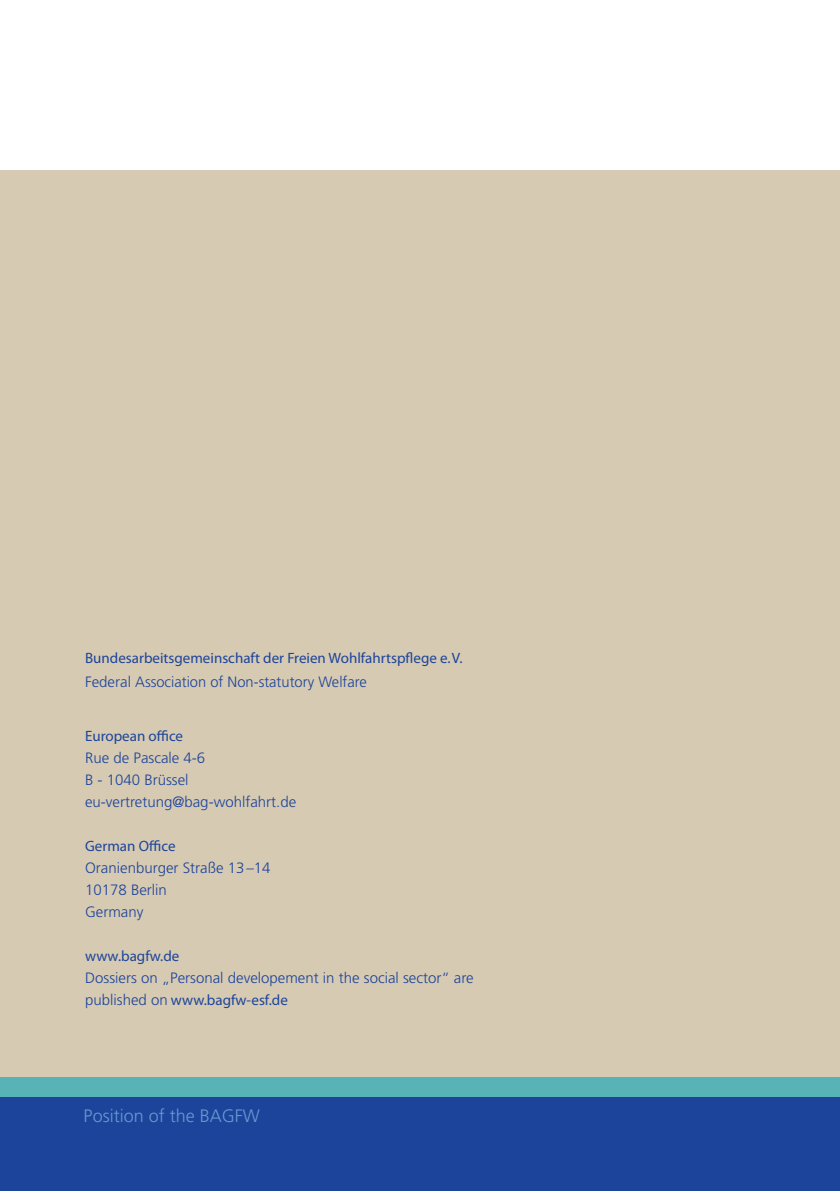
<style>
.page{position:relative;width:840px;height:1191px;background:#fff}
.page>*{position:absolute;margin:0;border:0;box-sizing:border-box;transform-origin:0 0}
.t1{font:300 18px "Frutiger LT";color:#6599d1}
.t2{font:300 15px/22px "Frutiger LT";color:#1d449b}
.t3{font:15px "Myriad Pro";color:#1d449b}
.s1{font-family:"Frutiger LT";font-weight:300}
</style>
<div class="page">
<div style="left:0;top:170px;width:839px;height:962px;background:#d6cab2"></div>
<div style="left:0;top:1077px;width:839px;height:34px;background:#58b3b6"></div>
<div style="left:0;top:1097px;width:839px;height:94px;background:#1d449b"></div>
<p class="t3" style="left:85px;top:648px;width:378px">Bundesarbeitsgemeinschaft der Freien Wohlfahrtspflege e.V.</p>
<p class="t2" style="left:85px;top:671px;width:283px">Federal Association of Non-statutory Welfare</p>
<p class="t3" style="left:85px;top:726px;width:99px">European office</p>
<p class="t2" style="left:85px;top:747px;width:212px">Rue de Pascale 4-6<br>B - 1040 Brüssel eu-vertretung@bag-wohlfahrt.de</p>
<p class="t3" style="left:85px;top:836px;width:92px">German Office</p>
<p class="t2" style="left:85px;top:857px;width:187px">Oranienburger Straße 13–14<br>10178 Berlin<br>Germany</p>
<p class="t3" style="left:85px;top:946px;width:96px">www.bagfw.de</p>
<p class="t2" style="left:85px;top:967px;width:390px">Dossiers on „Personal developement in the social sector“ are</p>
<p class="t3" style="left:85px;top:990px;width:204px"><span class="s1">published on</span> www.bagfw-esf.de</p>
<p class="t3" style="left:320px;top:962px;width:45px">Telefax</p>
<p class="t3" style="left:392px;top:962px;width:106px">030/240 89 -133</p>
<p class="t1" style="left:84px;top:1105px;width:178px">Position of the BAGFW</p>
</div>
